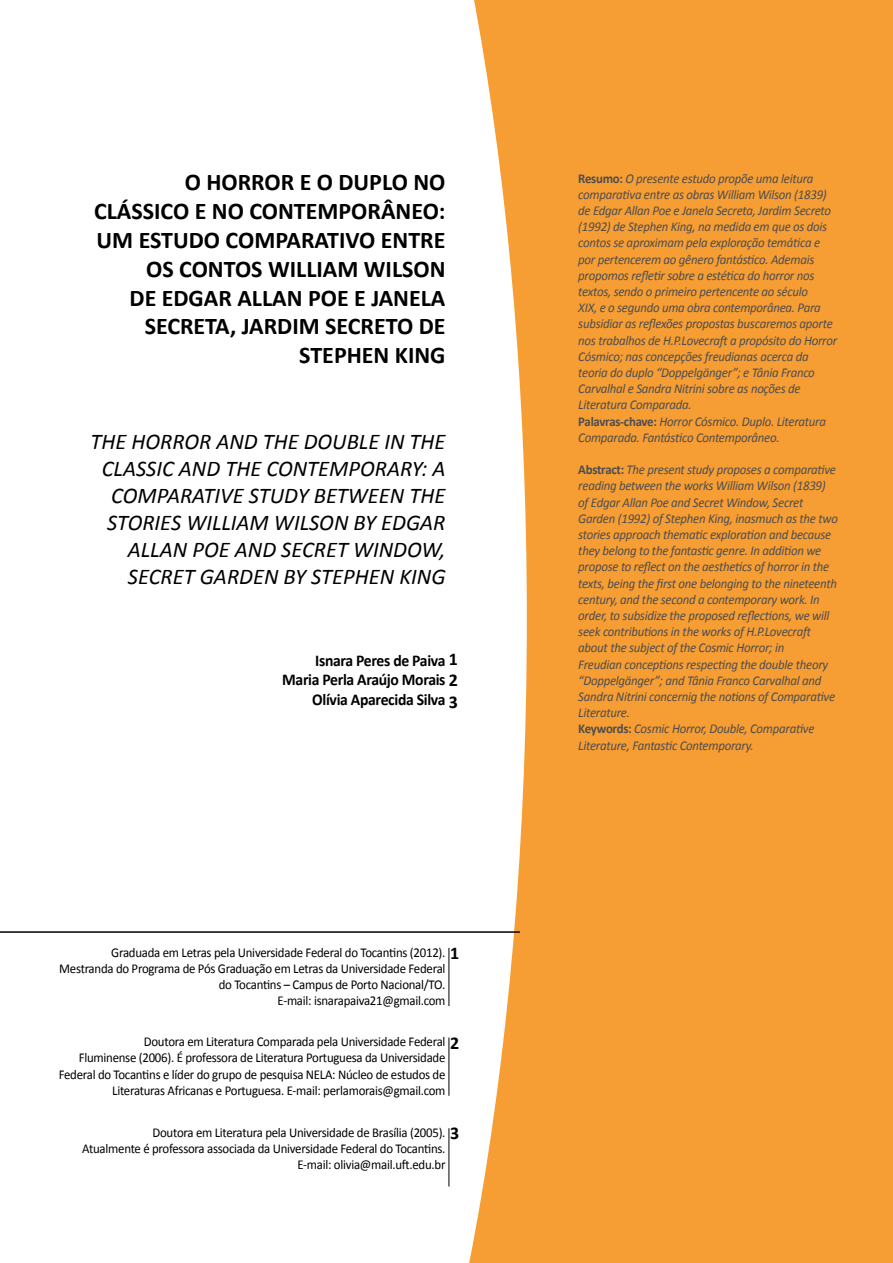
<style>
.page{position:relative;width:893px;height:1263px;background:#fff}
.page>*{position:absolute;margin:0;border:0;box-sizing:border-box;transform-origin:0 0}
.t1{font:700 24px/28.8px "Calibri";color:#000;text-align:right}
.t2{font:italic 22.5px/27px "Calibri";color:#000;text-align:right}
.t3{font:700 18px "Calibri";color:#000}
.t4{font:700 16.5px "Calibri";letter-spacing:-.02em;color:#000;scale:.95 1}
.t5{font:italic 13.5px/16.2px "Calibri";letter-spacing:-.02em;color:#4d4d4f;scale:.95 1}
.t6{font:13.5px/16.2px "Calibri";letter-spacing:-.02em;color:#000;text-align:right;scale:.95 1}
.s1{font-size:18px}
.s2{font-weight:700;font-style:normal}
</style>
<div class="page">
<svg style="left:469px;top:0;width:424px;height:1263px;background:#f6a747"></svg>
<hr style="left:0;top:931px;width:520px;height:2px;background:#000">
<hr style="left:449px;top:948px;width:1px;height:58px;background:#000">
<hr style="left:449px;top:1037px;width:1px;height:59px;background:#000">
<hr style="left:449px;top:1128px;width:1px;height:58px;background:#000">
<h1 class="t1" style="left:94px;top:168px;width:353px">O HORROR E O DUPLO NO<br>CLÁSSICO E NO CONTEMPORÂNEO:<br>UM ESTUDO COMPARATIVO ENTRE<br>OS CONTOS WILLIAM WILSON<br>DE EDGAR ALLAN POE E JANELA<br>SECRETA, JARDIM SECRETO DE<br>STEPHEN KING</h1>
<h2 class="t2" style="left:90px;top:427px;width:357px">THE HORROR AND THE DOUBLE IN THE<br>CLASSIC AND THE CONTEMPORARY: A<br>COMPARATIVE STUDY BETWEEN THE<br>STORIES WILLIAM WILSON BY EDGAR<br>ALLAN POE AND SECRET WINDOW,<br>SECRET GARDEN BY STEPHEN KING</h2>
<p class="t4" style="left:315px;top:650px;width:152px">Isnara Peres de Paiva <span class="s1">1</span></p>
<p class="t4" style="left:282px;top:669px;width:187px">Maria Perla Araújo Morais <span class="s1">2</span></p>
<p class="t4" style="left:312px;top:689px;width:142px">Olívia Aparecida Silva</p>
<h3 class="t3" style="left:449px;top:690px;width:11px">3</h3>
<p class="t6" style="left:59px;top:944px;width:408px">Graduada em Letras pela Universidade Federal do Tocantins (2012).<br>Mestranda do Programa de Pós Graduação em Letras da Universidade Federal do Tocantins – Campus de Porto Nacional/TO.<br>E-mail: isnarapaiva21@gmail.com</p>
<p class="t6" style="left:59px;top:1034px;width:409px">Doutora em Literatura Comparada pela Universidade Federal<br>Fluminense (2006). É professora de Literatura Portuguesa da Universidade Federal do Tocantins e líder do grupo de pesquisa NELA: Núcleo de estudos de Literaturas Africanas e Portuguesa. E-mail: perlamorais@gmail.com</p>
<p class="t6" style="left:82px;top:1124px;width:384px">Doutora em Literatura pela Universidade de Brasília (2005).<br>Atualmente é professora associada da Universidade Federal do Tocantins.<br>E-mail: olivia@mail.uft.edu.br</p>
<h3 class="t3" style="left:450px;top:941px;width:11px">1</h3>
<h3 class="t3" style="left:450px;top:1031px;width:11px">2</h3>
<h3 class="t3" style="left:450px;top:1122px;width:11px">3</h3>
<p class="t5" style="left:578px;top:169px;width:274px"><span class="s2">Resumo:</span> O presente estudo propõe uma leitura comparativa entre as obras William Wilson (1839) de Edgar Allan Poe e Janela Secreta, Jardim Secreto (1992) de Stephen King, na medida em que os dois contos se aproximam pela exploração temática e por pertencerem ao gênero fantástico. Ademais propomos refletir sobre a estética do horror nos textos, sendo o primeiro pertencente ao século<br>XIX, e o segundo uma obra contemporânea. Para subsidiar as reflexões propostas buscaremos aporte nos trabalhos de H.P.Lovecraft a propósito do Horror Cósmico; nas concepções freudianas acerca da teoria do duplo “Doppelgänger”; e Tânia Franco Carvalhal e Sandra Nitrini sobre as noções de Literatura Comparada.<br><span class="s2">Palavras-chave:</span> Horror Cósmico. Duplo. Literatura Comparada. Fantástico Contemporâneo.</p>
<p class="t5" style="left:578px;top:461px;width:275px"><span class="s2">Abstract:</span> The present study proposes a comparative reading between the works William Wilson (1839) of Edgar Allan Poe and Secret Window, Secret Garden (1992) of Stephen King, inasmuch as the two stories approach thematic exploration and because they belong to the fantastic genre. In addition we propose to reflect on the aesthetics of horror in the texts, being the first one belonging to the nineteenth century, and the second a contemporary work. In order, to subsidize the proposed reflections, we will seek contributions in the works of H.P.Lovecraft about the subject of the Cosmic Horror; in<br>Freudian conceptions respecting the double theory “Doppelgänger”; and Tânia Franco Carvalhal and Sandra Nitrini concernig the notions of Comparative Literature.<br><span class="s2">Keywords:</span> Cosmic Horror, Double, Comparative Literature, Fantastic Contemporary.</p>
</div>
